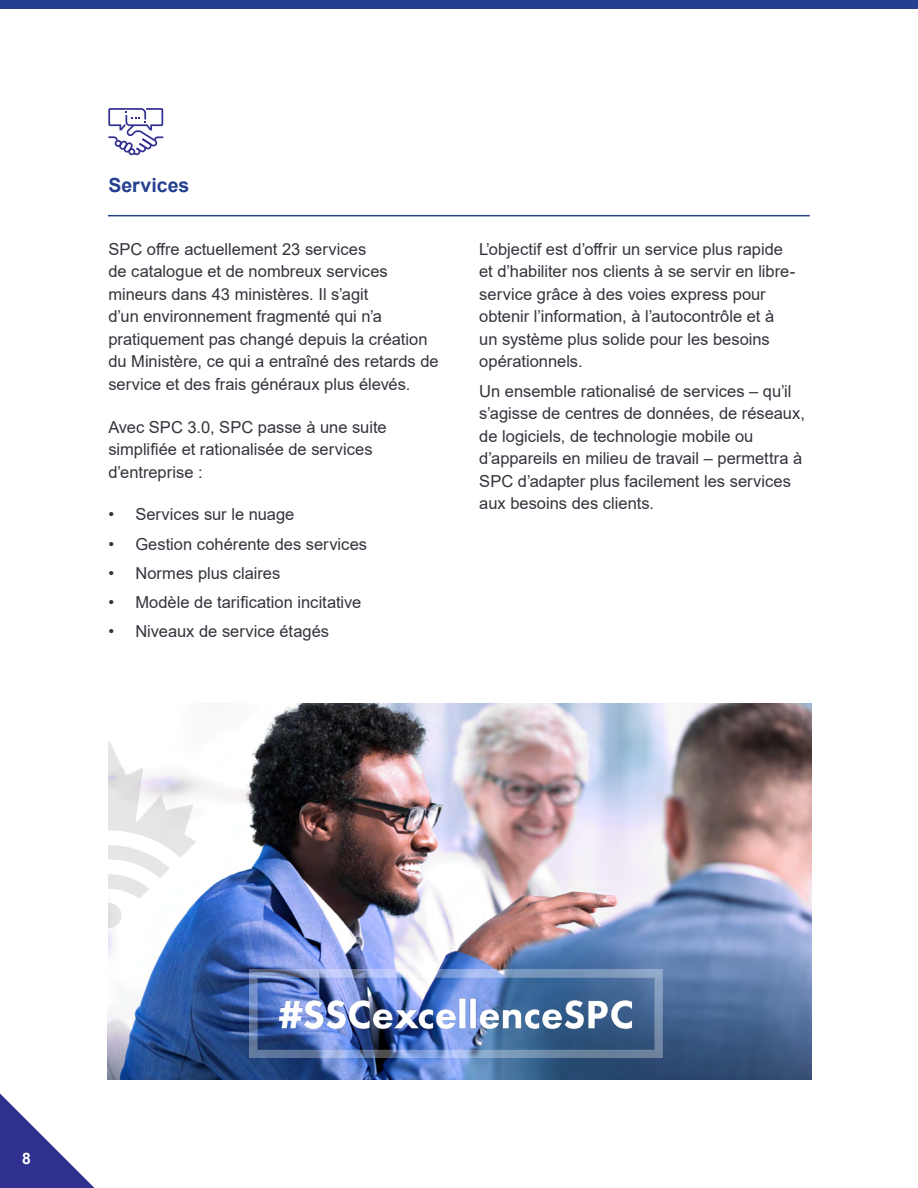
<style>
.page{position:relative;width:918px;height:1188px;background:#fff}
.page>*{position:absolute;margin:0;border:0;box-sizing:border-box;transform-origin:0 0}
.titre_mauve{font:700 19.5px "Arial";color:#25408f}
.Paragraph{font:16.5px/22.5px "Arial";color:#34343d}
.t1{font:700 15.75px "Arial";color:#fff}
</style>
<div class="page">
<svg style="left:0;top:1093px;width:95px;height:95px"></svg>
<div style="left:0;top:0;width:918px;height:8px;background:#25408f"></div>
<svg style="left:108px;top:108px;width:55px;height:47px"></svg>
<hr style="left:108px;top:215px;width:702px;height:1px;background:#25408f">
<img style="left:107px;top:704px;width:704px;height:376px">
<img style="left:250px;top:970px;width:413px;height:87px">
<svg style="left:108px;top:740px;width:89px;height:159px"></svg>
<div style="left:97px;top:903px;width:25px;height:25px;background:#e4e4e4;border-radius:50%"></div>
<div style="left:4px;top:611px;width:104px;height:376px;background:#fff"></div>
<p class="titre_mauve" style="left:108px;top:171px;width:83px">Services</p>
<p class="Paragraph" style="left:108px;top:238px;width:332px">SPC offre actuellement 23 services<br>de catalogue et de nombreux services mineurs dans 43 ministères. Il s’agit<br>d’un environnement fragmenté qui n’a pratiquement pas changé depuis la création du Ministère, ce qui a entraîné des retards de service et des frais généraux plus élevés.</p>
<p class="Paragraph" style="left:108px;top:416px;width:280px">Avec SPC 3.0, SPC passe à une suite simplifiée et rationalisée de services d’entreprise :</p>
<p class="Paragraph" style="left:108px;top:503px;width:188px">• Services sur le nuage</p>
<p class="Paragraph" style="left:108px;top:533px;width:260px">• Gestion cohérente des services</p>
<p class="Paragraph" style="left:108px;top:562px;width:174px">• Normes plus claires</p>
<p class="Paragraph" style="left:108px;top:591px;width:255px">• Modèle de tarification incitative</p>
<p class="Paragraph" style="left:108px;top:620px;width:222px">• Niveaux de service étagés</p>
<p class="Paragraph" style="left:479px;top:238px;width:318px">L’objectif est d’offrir un service plus rapide et d’habiliter nos clients à se servir en libre&shy;service grâce à des voies express pour obtenir l’information, à l’autocontrôle et à un système plus solide pour les besoins opérationnels.</p>
<p class="Paragraph" style="left:479px;top:380px;width:327px">Un ensemble rationalisé de services – qu’il s’agisse de centres de données, de réseaux, de logiciels, de technologie mobile ou d’appareils en milieu de travail – permettra à SPC d’adapter plus facilement les services aux besoins des clients.</p>
<p class="t1" style="left:22px;top:1147px;width:10px">8</p>
</div>
